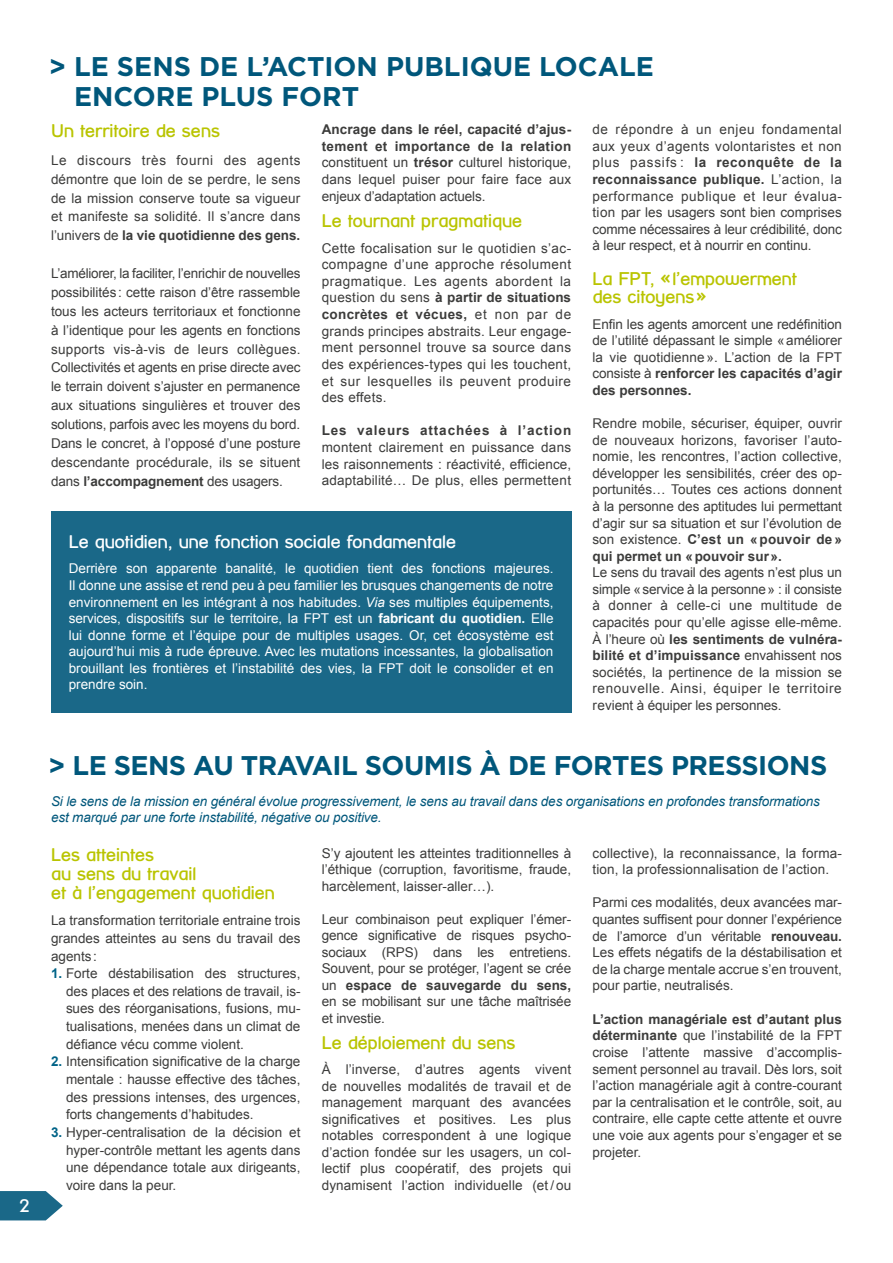
<style>
.page{position:relative;width:893px;height:1263px;background:#fff}
.page>*{position:absolute;margin:0;border:0;box-sizing:border-box;transform-origin:0 0}
.t1{font:700 27px/30px "Gotham";color:#00577b}
.t2{font:700 27px "Gotham";letter-spacing:-.02em;color:#00577b}
.Sous_titre_vert{font:18px/19.2px "Street Corner Bold modif";color:#b9c400}
.Sous_titre_vert-2{font:18px "Street Corner Bold modif";color:#fff}
.Texte{font:13.5px/16.6px "Arial";color:#3c3c3b;text-align:justify}
.t3{font:13.5px/16.5px "Arial";color:#fff;text-align:justify}
.Intro{font:italic 13.5px/16.2px "Arial";letter-spacing:-.01em;color:#00577b}
.s1{font-weight:700}
.s2{font-style:italic}
.s3{font-weight:700;color:#006387}
</style>
<div class="page">
<svg style="left:0;top:1191px;width:63px;height:29px;background:#397c98"></svg>
<div style="left:51px;top:511px;width:520px;height:202px;background:#1a6888"></div>
<p class="Sous_titre_vert-2" style="left:20px;top:1196px;width:12px">2</p>
<p class="t1" style="left:74px;top:51px;width:581px;text-indent:-25px">&gt; LE SENS DE L’ACTION PUBLIQUE LOCALE<br>ENCORE PLUS FORT</p>
<p class="Sous_titre_vert" style="left:51px;top:121px;width:170px">Un territoire de sens</p>
<p class="Texte" style="left:51px;top:151px;width:251px;line-height:18.9px">Le discours très fourni des agents démontre que loin de se perdre, le sens de la mission conserve toute sa vigueur et manifeste sa solidité. Il s’ancre dans l’univers de <span class="s1">la vie quotidienne des gens.</span></p>
<p class="Texte" style="left:51px;top:264px;width:251px;line-height:18.9px">L’améliorer, la faciliter, l’enrichir de nouvelles possibilités: cette raison d’être rassemble tous les acteurs territoriaux et fonctionne à l’identique pour les agents en fonctions supports vis-à-vis de leurs collègues.<br>Collectivités et agents en prise directe avec le terrain doivent s’ajuster en permanence aux situations singulières et trouver des solutions, parfois avec les moyens du bord.<br>Dans le concret, à l’opposé d’une posture descendante procédurale, ils se situent dans <span class="s1">l’accompagnement</span> des usagers.</p>
<p class="Texte" style="left:322px;top:121px;width:251px"><span class="s1">Ancrage dans le réel, capacité d’ajus&shy;tement et importance de la relation </span>constituent un <span class="s1">trésor</span> culturel historique, dans lequel puiser pour faire face aux enjeux d’adaptation actuels.</p>
<p class="Sous_titre_vert" style="left:322px;top:211px;width:202px">Le tournant pragmatique</p>
<p class="Texte" style="left:322px;top:240px;width:251px">Cette focalisation sur le quotidien s’ac&shy;compagne d’une approche résolument pragmatique. Les agents abordent la question du sens <span class="s1">à partir de situations concrètes et vécues,</span> et non par de grands principes abstraits. Leur engage&shy;ment personnel trouve sa source dans des expériences-types qui les touchent, et sur lesquelles ils peuvent produire des effets.</p>
<p class="Texte" style="left:322px;top:423px;width:251px"><span class="s1">Les valeurs attachées à l’action </span>montent clairement en puissance dans les raisonnements : réactivité, efficience, adaptabilité… De plus, elles permettent</p>
<p class="Sous_titre_vert-2" style="left:69px;top:532px;width:389px">Le quotidien, une fonction sociale fondamentale</p>
<p class="t3" style="left:69px;top:561px;width:486px">Derrière son apparente banalité, le quotidien tient des fonctions majeures.<br>Il donne une assise et rend peu à peu familier les brusques changements de notre environnement en les intégrant à nos habitudes. <span class="s2">Via</span> ses multiples équipements, services, dispositifs sur le territoire, la FPT est un <span class="s1">fabricant du quotidien.</span> Elle lui donne forme et l’équipe pour de multiples usages. Or, cet écosystème est aujourd’hui mis à rude épreuve. Avec les mutations incessantes, la globalisation brouillant les frontières et l’instabilité des vies, la FPT doit le consolider et en prendre soin.</p>
<p class="Texte" style="left:592px;top:121px;width:251px">de répondre à un enjeu fondamental aux yeux d’agents volontaristes et non plus passifs : <span class="s1">la reconquête de la reconnaissance publique.</span> L’action, la performance publique et leur évalua&shy;tion par les usagers sont bien comprises comme nécessaires à leur crédibilité, donc à leur respect, et à nourrir en continu.</p>
<p class="Sous_titre_vert" style="left:592px;top:270px;width:206px;line-height:18.1px">La FPT, «l’empowerment des citoyens»</p>
<p class="Texte" style="left:592px;top:316px;width:251px">Enfin les agents amorcent une redéfinition de l’utilité dépassant le simple «améliorer la vie quotidienne ». L’action de la FPT consiste à <span class="s1">renforcer les capacités d’agir des personnes.</span></p>
<p class="Texte" style="left:592px;top:415px;width:251px">Rendre mobile, sécuriser, équiper, ouvrir de nouveaux horizons, favoriser l’auto&shy;nomie, les rencontres, l’action collective, développer les sensibilités, créer des op&shy;portunités… Toutes ces actions donnent à la personne des aptitudes lui permettant d’agir sur sa situation et sur l’évolution de son existence. <span class="s1">C’est un « pouvoir de » qui permet un «pouvoir sur».</span></p>
<p class="Texte" style="left:592px;top:564px;width:251px">Le sens du travail des agents n’est plus un simple «service à la personne» : il consiste à donner à celle-ci une multitude de capacités pour qu’elle agisse elle-même.<br>À l’heure où <span class="s1">les sentiments de vulnéra&shy;bilité et d’impuissance</span> envahissent nos sociétés, la pertinence de la mission se renouvelle. Ainsi, équiper le territoire revient à équiper les personnes.</p>
<p class="t2" style="left:48px;top:750px;width:781px">&gt; LE SENS AU TRAVAIL SOUMIS À DE FORTES PRESSIONS</p>
<p class="Intro" style="left:51px;top:793px;width:770px">Si le sens de la mission en général évolue progressivement, le sens au travail dans des organisations en profondes transformations est marqué par une forte instabilité, négative ou positive.</p>
<p class="Sous_titre_vert" style="left:51px;top:845px;width:225px">Les atteintes<br>au sens du travail<br>et à l’engagement quotidien</p>
<p class="Texte" style="left:51px;top:912px;width:251px;line-height:17.7px">La transformation territoriale entraine trois grandes atteintes au sens du travail des agents :</p>
<p class="Texte" style="left:66px;top:965px;width:236px;line-height:17.7px;text-indent:-15px"><span class="s3">1.</span> Forte déstabilisation des structures, des places et des relations de travail, is&shy;sues des réorganisations, fusions, mu&shy;tualisations, menées dans un climat de défiance vécu comme violent.</p>
<p class="Texte" style="left:66px;top:1053px;width:236px;line-height:17.7px;text-indent:-15px"><span class="s3">2.</span> Intensification significative de la charge mentale : hausse effective des tâches, des pressions intenses, des urgences, forts changements d’habitudes.</p>
<p class="Texte" style="left:66px;top:1123px;width:236px;line-height:17.7px;text-indent:-15px"><span class="s3">3.</span> Hyper-centralisation de la décision et hyper-contrôle mettant les agents dans une dépendance totale aux dirigeants, voire dans la peur.</p>
<p class="Texte" style="left:322px;top:845px;width:251px">S’y ajoutent les atteintes traditionnelles à l’éthique (corruption, favoritisme, fraude, harcèlement, laisser-aller…).</p>
<p class="Texte" style="left:322px;top:911px;width:251px">Leur combinaison peut expliquer l’émer&shy;gence significative de risques psycho&shy;sociaux (RPS) dans les entretiens.<br>Souvent, pour se protéger, l’agent se crée un <span class="s1">espace de sauvegarde du sens, </span>en se mobilisant sur une tâche maîtrisée et investie.</p>
<p class="Sous_titre_vert" style="left:322px;top:1033px;width:195px">Le déploiement du sens</p>
<p class="Texte" style="left:322px;top:1061px;width:251px">À l’inverse, d’autres agents vivent de nouvelles modalités de travail et de management marquant des avancées significatives et positives. Les plus notables correspondent à une logique d’action fondée sur les usagers, un col&shy;lectif plus coopératif, des projets qui dynamisent l’action individuelle (et / ou</p>
<p class="Texte" style="left:592px;top:845px;width:251px">collective), la reconnaissance, la forma&shy;tion, la professionnalisation de l’action.</p>
<p class="Texte" style="left:592px;top:894px;width:251px">Parmi ces modalités, deux avancées mar&shy;quantes suffisent pour donner l’expérience de l’amorce d’un véritable <span class="s1">renouveau.<br></span>Les effets négatifs de la déstabilisation et de la charge mentale accrue s’en trouvent, pour partie, neutralisés.</p>
<p class="Texte" style="left:592px;top:1011px;width:251px"><span class="s1">L’action managériale est d’autant plus déterminante</span> que l’instabilité de la FPT croise l’attente massive d’accomplis&shy;sement personnel au travail. Dès lors, soit l’action managériale agit à contre-courant par la centralisation et le contrôle, soit, au contraire, elle capte cette attente et ouvre une voie aux agents pour s’engager et se projeter.</p>
</div>
